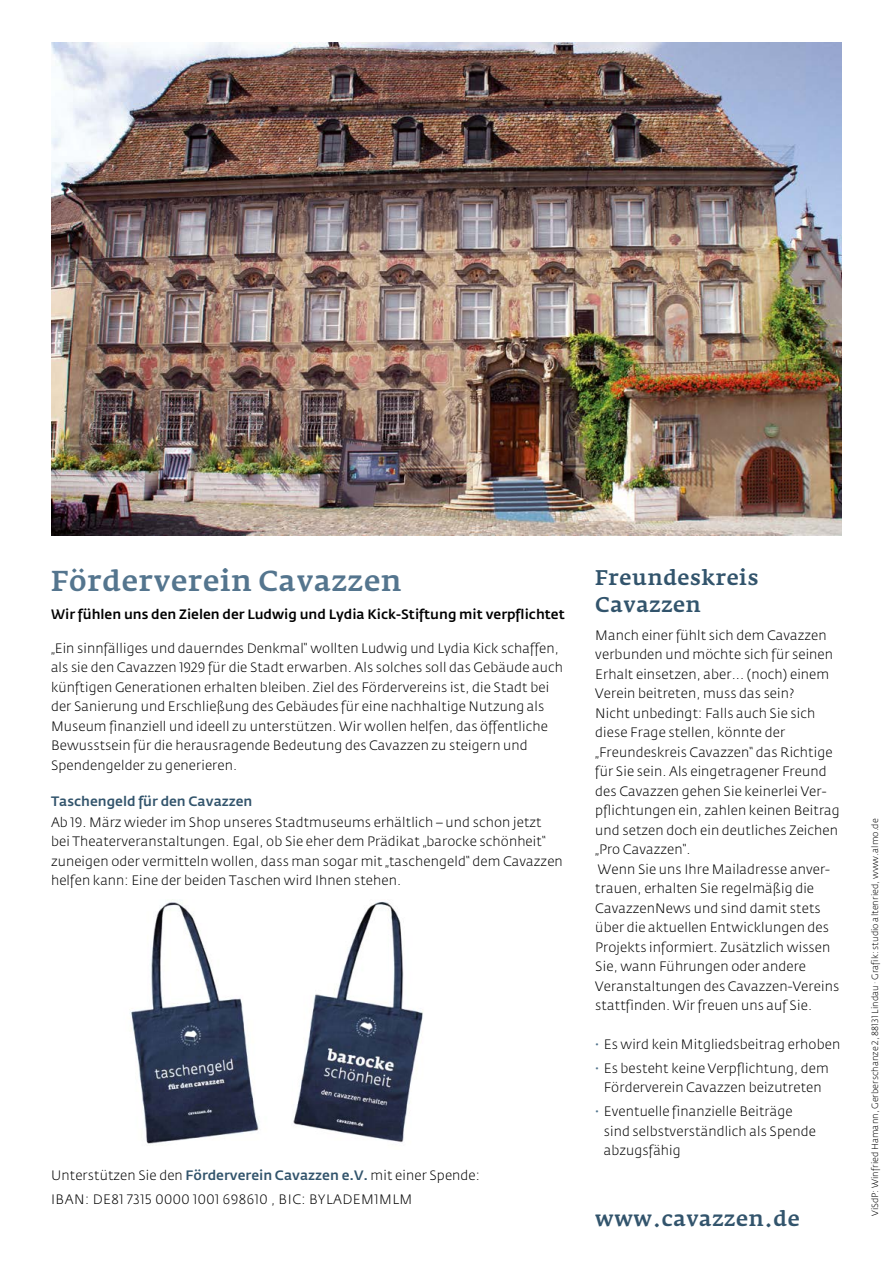
<style>
.page{position:relative;width:893px;height:1263px;background:#fff}
.page>*{position:absolute;margin:0;border:0;box-sizing:border-box;transform-origin:0 0}
.t1{font:500 28.5px "Fedra Serif A";letter-spacing:.03em;color:#54758e}
.t2{font:500 21px/27px "Fedra Serif A";letter-spacing:.03em;color:#32546c}
.t3{font:300 13.5px/19.5px "Fedra Sans";letter-spacing:.01em;color:#000}
.t4{font:300 13.5px/24px "Fedra Sans";letter-spacing:.04em;color:#000}
.t5{font:500 13.5px "Fedra Sans";color:#000}
.t6{font:500 13.5px "Fedra Sans";color:#32546c}
.t7{font:300 9px "Fedra Sans";letter-spacing:.01em;color:#000}
.s1{font-family:"Clan Pro";font-weight:500;color:#54758e}
.s2{font-weight:500;color:#32546c}
</style>
<div class="page">
<img style="left:51px;top:43px;width:791px;height:493px">
<img style="left:130px;top:899px;width:293px;height:245px">
<h2 class="t2" style="left:595px;top:564px;width:165px">Freundeskreis<br>Cavazzen</h2>
<p class="t3" style="left:595px;top:626px;width:246px">Manch einer fühlt sich dem Cavazzen verbunden und möchte sich für seinen Erhalt einsetzen, aber... (noch) einem Verein beitreten, muss das sein?<br>Nicht unbedingt: Falls auch Sie sich diese Frage stellen, könnte der „Freundeskreis Cavazzen“ das Richtige für Sie sein. Als eingetragener Freund des Cavazzen gehen Sie keinerlei Ver&shy;pflichtungen ein, zahlen keinen Beitrag und setzen doch ein deutliches Zeichen „Pro Cavazzen“.<br>Wenn Sie uns Ihre Mailadresse anver&shy;trauen, erhalten Sie regelmäßig die CavazzenNews und sind damit stets über die aktuellen Entwicklungen des Projekts informiert. Zusätzlich wissen Sie, wann Führungen oder andere Veranstaltungen des Cavazzen-Vereins stattfinden. Wir freuen uns auf Sie.</p>
<p class="t3" style="left:595px;top:1033px;width:246px;line-height:23.7px"><span class="s1">·</span> Es wird kein Mitgliedsbeitrag erhoben <span class="s1">·</span> Es besteht keine Verpflichtung, dem</p>
<p class="t3" style="left:595px;top:1076px;width:228px;line-height:23.7px;text-indent:9px">Förderverein Cavazzen beizutreten <span class="s1">·</span> Eventuelle finanzielle Beiträge</p>
<p class="t3" style="left:604px;top:1121px;width:214px">sind selbstverständlich als Spende abzugsfähig</p>
<h1 class="t1" style="left:51px;top:564px;width:352px">Förderverein Cavazzen</h1>
<p class="t5" style="left:51px;top:607px;width:515px">Wir fühlen uns den Zielen der Ludwig und Lydia Kick-Stiftung mit verpflichtet</p>
<p class="t3" style="left:51px;top:639px;width:514px">„Ein sinnfälliges und dauerndes Denkmal“ wollten Ludwig und Lydia Kick schaffen, als sie den Cavazzen 1929 für die Stadt erwarben. Als solches soll das Gebäude auch künftigen Generationen erhalten bleiben. Ziel des Fördervereins ist, die Stadt bei der Sanierung und Erschließung des Gebäudes für eine nachhaltige Nutzung als Museum finanziell und ideell zu unterstützen. Wir wollen helfen, das öffentliche Bewusstsein für die herausragende Bedeutung des Cavazzen zu steigern und Spendengelder zu generieren.</p>
<p class="t6" style="left:51px;top:793px;width:203px">Taschengeld für den Cavazzen</p>
<p class="t3" style="left:51px;top:812px;width:513px">Ab 19. März wieder im Shop unseres Stadtmuseums erhältlich – und schon jetzt bei Theaterveranstaltungen. Egal, ob Sie eher dem Prädikat „barocke schönheit“ zuneigen oder vermitteln wollen, dass man sogar mit „taschengeld“ dem Cavazzen helfen kann: Eine der beiden Taschen wird Ihnen stehen.</p>
<p class="t7" style="left:870px;top:1216px;width:399px;rotate:-90deg">ViSdP: Winfried Hamann, Gerberschanze 2, 88131 Lindau · Grafik: studio altenried, www.almo.de</p>
<p class="t4" style="left:51px;top:1164px;width:430px">Unterstützen Sie den <span class="s2">Förderverein Cavazzen e.V.</span> mit einer Spende:<br>IBAN: DE81 7315 0000 1001 698610 , BIC: BYLADEM1MLM</p>
<h2 class="t2" style="left:595px;top:1205px;width:206px">www.cavazzen.de</h2>
</div>
